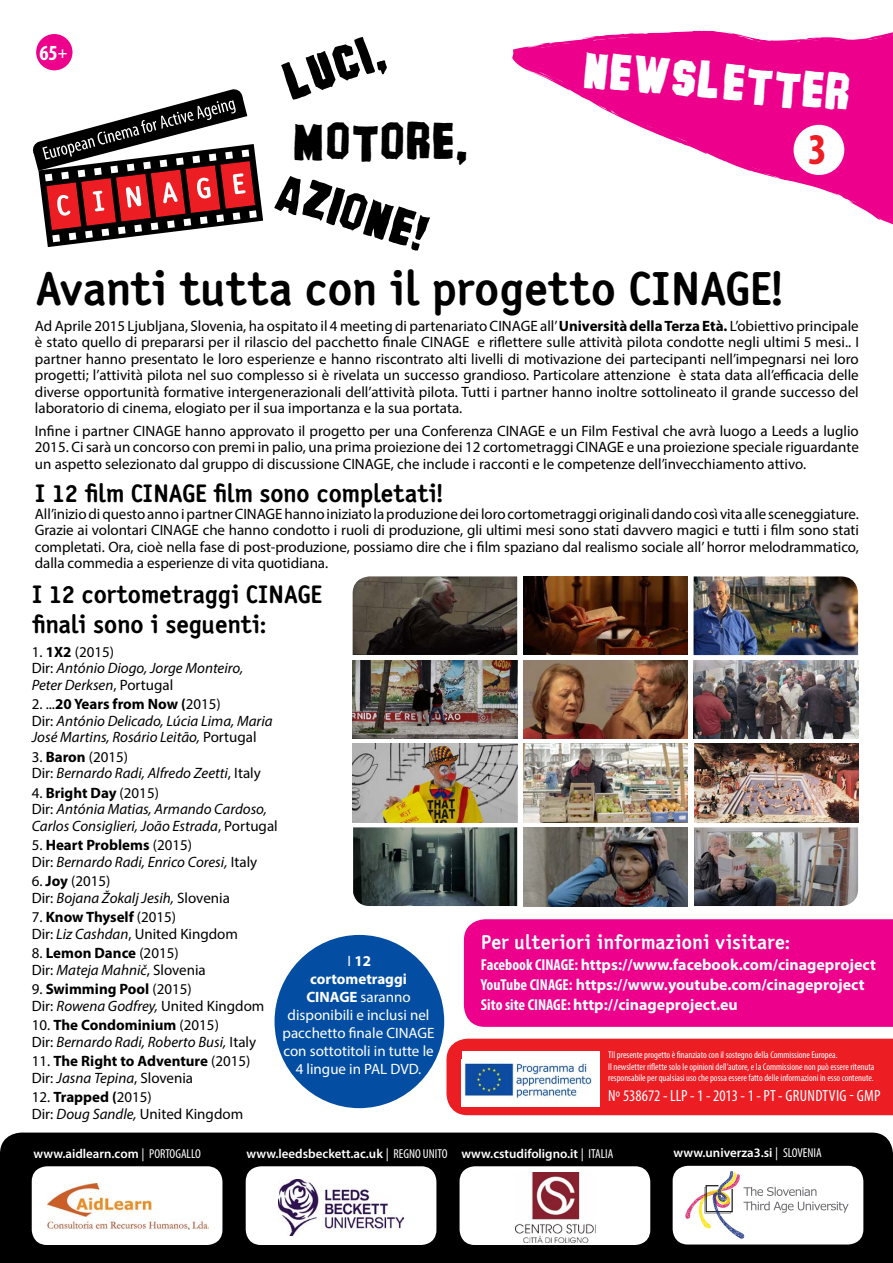
<style>
.page{position:relative;width:893px;height:1263px;background:#fff}
.page>*{position:absolute;margin:0;border:0;box-sizing:border-box;transform-origin:0 0}
.t1{font:700 48px "Saturday Sans ICG";letter-spacing:-.01em;color:#000}
.t2{font:44.4px "banhart black";letter-spacing:-.1em;color:#000}
.t3{font:44.1px "banhart black";color:#fff}
.t4{font:700 condensed 44.1px "Myriad Pro";color:#ed1d24}
.t5{font:700 25.5px/30px "Saturday Sans ICG";letter-spacing:-.01em;color:#000}
.t6{font:700 condensed 21.6px "Myriad Pro";color:#fff}
.t7{font:700 20.25px "Saturday Sans ICG";color:#fff}
.t8{font:condensed 16.2px "Myriad Pro";color:#fff}
.t9{font:700 15.9px/20.4px "Myriad Pro";color:#fff}
.t10{font:15px/16.5px "Myriad Pro";color:#000}
.t11{font:italic 15px/16.5px "Myriad Pro";color:#000}
.t12{font:15px/18px "Myriad Pro";color:#fff;text-align:center}
.t13{font:600 12.9px "Myriad Pro";color:#fff}
.t14{font:condensed 9.75px/11.7px "Myriad Pro";color:#fff}
.s1{font-size:16.2px}
.s2{font-weight:700}
.s3{font-style:normal}
.s4{font-weight:700;font-style:normal}
.s5{font-style:italic}
.s6{font-stretch:condensed}
.s7{font-weight:400}
.s8{font-weight:400;font-stretch:condensed}
</style>
<div class="page">
<svg style="left:512px;top:30px;width:381px;height:195px;fill:#ec008c"></svg>
<svg style="left:581px;top:39px;width:2px;height:6px"></svg>
<svg style="left:869px;top:40px;width:11px;height:2px"></svg>
<svg style="left:841px;top:40px;width:12px;height:3px"></svg>
<svg style="left:551px;top:75px;width:14px;height:7px"></svg>
<svg style="left:759px;top:168px;width:11px;height:3px"></svg>
<div style="left:794px;top:125px;width:50px;height:50px;background:#fff;border-radius:50%"></div>
<svg style="left:32px;top:89px;width:231px;height:158px"></svg>
<div style="left:36px;top:34px;width:36px;height:36px;background:#ec008c;border-radius:50%"></div>
<div style="left:464px;top:919px;width:429px;height:108px;background:#ec008c"></div>
<div style="left:446px;top:1039px;width:447px;height:76px;background:#ed1d24"></div>
<div style="left:462px;top:1052px;width:138px;height:55px;background:#fff"></div>
<img style="left:464px;top:1059px;width:128px;height:39px">
<div style="left:0;top:1132px;width:893px;height:131px;background:#000"></div>
<div style="left:32px;top:1166px;width:190px;height:79px;background:#fff;border-radius:15px"></div>
<img style="left:48px;top:1183px;width:160px;height:46px">
<div style="left:246px;top:1166px;width:190px;height:79px;background:#fff;border-radius:15px"></div>
<img style="left:278px;top:1179px;width:125px;height:56px">
<div style="left:460px;top:1166px;width:190px;height:79px;background:#fff;border-radius:15px"></div>
<img style="left:516px;top:1172px;width:80px;height:70px">
<div style="left:673px;top:1166px;width:190px;height:78px;background:#fff;border-radius:15px"></div>
<svg style="left:685px;top:1171px;width:164px;height:68px"></svg>
<div style="left:275px;top:935px;width:169px;height:173px;background:#034ea2;border-radius:50%"></div>
<img style="left:353px;top:576px;width:164px;height:79px">
<img style="left:523px;top:576px;width:165px;height:79px">
<img style="left:353px;top:660px;width:164px;height:78px">
<img style="left:693px;top:660px;width:165px;height:79px">
<img style="left:523px;top:744px;width:165px;height:78px">
<img style="left:523px;top:827px;width:165px;height:79px">
<img style="left:353px;top:744px;width:164px;height:78px">
<img style="left:694px;top:744px;width:164px;height:78px">
<img style="left:694px;top:827px;width:164px;height:79px">
<img style="left:693px;top:576px;width:165px;height:79px">
<img style="left:523px;top:660px;width:165px;height:79px">
<img style="left:353px;top:827px;width:164px;height:79px">
<h3 class="t6" style="left:39px;top:39px;width:30px">65<span class="s1">+</span></h3>
<h2 class="t2" style="left:273px;top:58px;width:110px;rotate:-20deg">LUCI,</h2>
<h2 class="t2" style="left:291px;top:112px;width:181px">MOTORE,</h2>
<h2 class="t2" style="left:284px;top:160px;width:161px;rotate:17deg">AZIONE!</h2>
<h3 class="t3" style="left:584px;top:41px;width:274px;rotate:5deg">NEWSLETTER</h3>
<h3 class="t4" style="left:808px;top:121px;width:20px">3</h3>
<h1 class="t1" style="left:36px;top:261px;width:749px">Avanti tutta con il progetto CINAGE!</h1>
<p class="t10" style="left:35px;top:317px;width:825px;text-align:justify">Ad Aprile 2015 Ljubljana, Slovenia, ha ospitato il 4 meeting di partenariato CINAGE all’ <span class="s2">Università della Terza Età.</span> L’obiettivo principale è stato quello di prepararsi per il rilascio del pacchetto finale CINAGE e riflettere sulle attività pilota condotte negli ultimi 5 mesi.. I partner hanno presentato le loro esperienze e hanno riscontrato alti livelli di motivazione dei partecipanti nell’impegnarsi nei loro progetti; l’attività pilota nel suo complesso si è rivelata un successo grandioso. Particolare attenzione è stata data all’efficacia delle diverse opportunità formative intergenerazionali dell’attività pilota. Tutti i partner hanno inoltre sottolineato il grande successo del laboratorio di cinema, elogiato per il sua importanza e la sua portata.</p>
<p class="t10" style="left:35px;top:422px;width:825px;text-align:justify">Infine i partner CINAGE hanno approvato il progetto per una Conferenza CINAGE e un Film Festival che avrà luogo a Leeds a luglio 2015. Ci sarà un concorso con premi in palio, una prima proiezione dei 12 cortometraggi CINAGE e una proiezione speciale riguardante un aspetto selezionato dal gruppo di discussione CINAGE, che include i racconti e le competenze dell’invecchiamento attivo.</p>
<h3 class="t5" style="left:35px;top:478px;width:410px">I 12 film CINAGE film sono completati!</h3>
<p class="t10" style="left:35px;top:505px;width:825px;text-align:justify">All’inizio di questo anno i partner CINAGE hanno iniziato la produzione dei loro cortometraggi originali dando così vita alle sceneggiature.<br>Grazie ai volontari CINAGE che hanno condotto i ruoli di produzione, gli ultimi mesi sono stati davvero magici e tutti i film sono stati completati. Ora, cioè nella fase di post-produzione, possiamo dire che i film spaziano dal realismo sociale all’ horror melodrammatico, dalla commedia a esperienze di vita quotidiana.</p>
<h3 class="t5" style="left:32px;top:579px;width:292px">I 12 cortometraggi CINAGE finali sono i seguenti:</h3>
<p class="t11" style="left:32px;top:643px;width:213px"><span class="s3">1.</span> <span class="s4">1X2</span> <span class="s3">(2015)<br>Dir:</span> António Diogo, Jorge Monteiro,<br>Peter Derksen<span class="s3">, Portugal</span></p>
<p class="t11" style="left:32px;top:696px;width:242px"><span class="s3">2. ...</span><span class="s4">20 Years from Now (</span><span class="s3">2015)<br>Dir:</span> António Delicado, Lúcia Lima, Maria<br>José Martins, Rosário Leitão, <span class="s3">Portugal</span></p>
<p class="t11" style="left:32px;top:748px;width:231px"><span class="s3">3.</span> <span class="s4">Baron</span> <span class="s3">(2015)<br>Dir:</span> Bernardo Radi, Alfredo Zeetti<span class="s3">, Italy</span></p>
<p class="t11" style="left:32px;top:784px;width:248px"><span class="s3">4.</span> <span class="s4">Bright Day</span> <span class="s3">(2015)<br>Dir:</span> Antónia Matias, Armando Cardoso,<br>Carlos Consiglieri, João Estrada<span class="s3">, Portugal</span></p>
<p class="t11" style="left:32px;top:837px;width:227px"><span class="s3">5.</span> <span class="s4">Heart Problems</span> <span class="s3">(2015)<br>Dir:</span> Bernardo Radi, Enrico Coresi, <span class="s3">Italy</span></p>
<p class="t10" style="left:32px;top:873px;width:200px">6. <span class="s2">Joy</span> (2015)<br>Dir: <span class="s5">Bojana Žokalj Jesih,</span> Slovenia</p>
<p class="t10" style="left:32px;top:909px;width:208px">7. <span class="s2">Know Thyself</span> (2015)<br>Dir: <span class="s5">Liz Cashdan</span>, United Kingdom</p>
<p class="t10" style="left:32px;top:945px;width:176px">8. <span class="s2">Lemon Dance</span> (2015)<br>Dir: <span class="s5">Mateja Mahnič</span>, Slovenia</p>
<p class="t10" style="left:32px;top:981px;width:234px">9. <span class="s2">Swimming Pool</span> (2015)<br>Dir: <span class="s5">Rowena Godfrey,</span> United Kingdom</p>
<p class="t11" style="left:32px;top:1017px;width:226px"><span class="s3">10.</span> <span class="s4">The Condominium</span> <span class="s3">(2015)<br>Dir:</span> Bernardo Radi, Roberto Busi, <span class="s3">Italy</span></p>
<p class="t10" style="left:32px;top:1053px;width:220px">11. <span class="s2">The Right to Adventure</span> (2015)<br>Dir: <span class="s5">Jasna Tepina</span>, Slovenia</p>
<p class="t10" style="left:32px;top:1089px;width:213px">12. <span class="s2">Trapped (</span>2015)<br>Dir: <span class="s5">Doug Sandle,</span> United Kingdom</p>
<h3 class="t7" style="left:481px;top:930px;width:311px">Per ulteriori informazioni visitare:</h3>
<p class="t9" style="left:481px;top:953px;width:396px"><span class="s6">Facebook CINAGE:</span> https://www.facebook.com/cinageproject<br><span class="s6">YouTube CINAGE:</span> https://www.youtube.com/cinageproject<br><span class="s6">Sito site CINAGE:</span> http://cinageproject.eu</p>
<p class="t12" style="left:283px;top:951px;width:154px">I <span class="s2">12<br>cortometraggi<br>CINAGE</span> saranno disponibili e inclusi nel pacchetto finale CINAGE con sottotitoli in tutte le<br>4 lingue in PAL DVD.</p>
<p class="t14" style="left:608px;top:1049px;width:268px">TIl presente progetto è finanziato con il sostegno della Commissione Europea.<br>Il newsletter riflette solo le opinioni dell’autore, e la Commissione non può essere ritenuta responsabile per qualsiasi uso che possa essere fatto delle informazioni in esso contenute.</p>
<p class="t8" style="left:608px;top:1085px;width:274px">Nº 538672 - LLP - 1 - 2013 - 1 - PT - GRUNDTVIG - GMP</p>
<p class="t13" style="left:34px;top:1145px;width:169px">www.aidlearn.com <span class="s7">|</span> <span class="s8">PORTOGALLO</span></p>
<p class="t13" style="left:247px;top:1146px;width:368px">www.leedsbeckett.ac.uk <span class="s7">|</span> <span class="s8">REGNO UNITO</span> www.cstudifoligno.it <span class="s7">|</span> <span class="s8">ITALIA</span></p>
<p class="t13" style="left:673px;top:1145px;width:150px">www.univerza3.si <span class="s7">|</span> <span class="s8">SLOVENIA</span></p>
</div>
